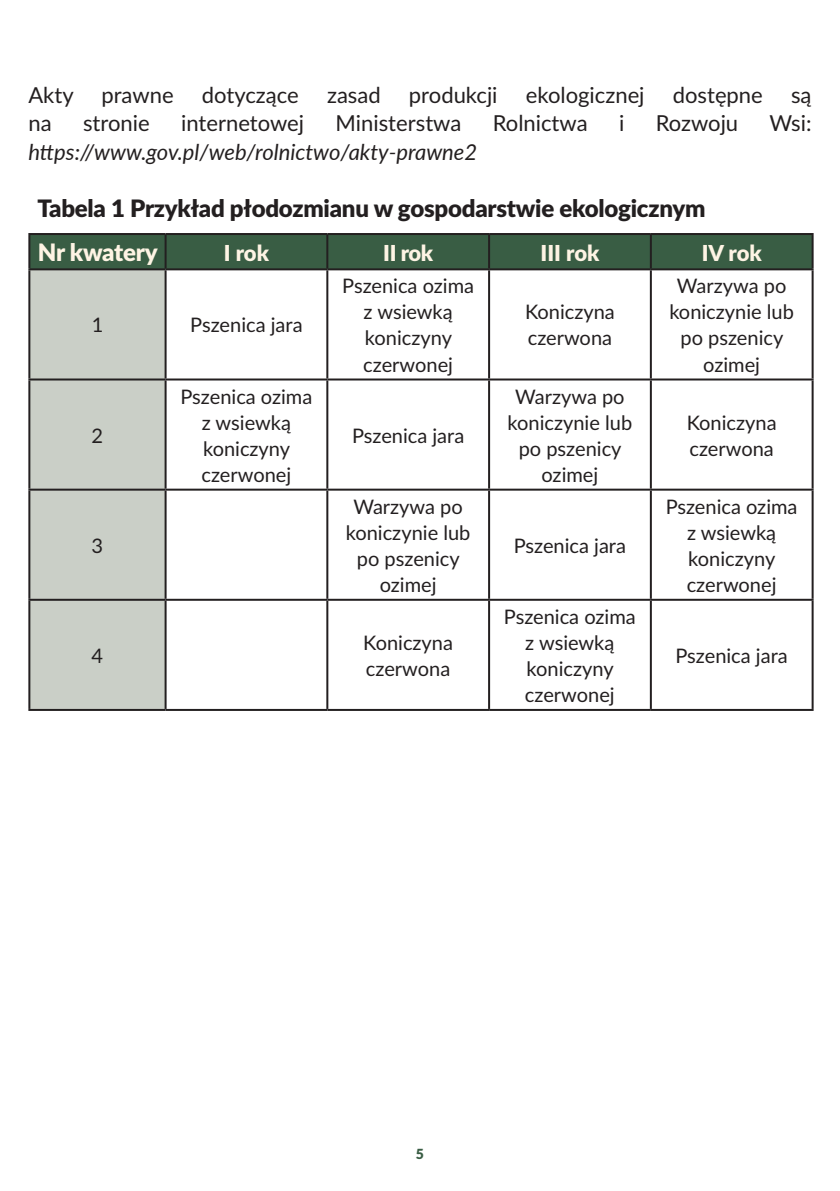
<style>
.page{position:relative;width:840px;height:1191px;background:#fff}
.page>*{position:absolute;margin:0;border:0;box-sizing:border-box;transform-origin:0 0}
.t1{font:900 24px "Lato";letter-spacing:-.01em;color:#231f20}
.t2{font:900 24px "Lato";letter-spacing:-.015em;color:#fef4e4}
.t3{font:22px "Lato";color:#231f20}
.t4{font:italic 22px "Lato";color:#231f20}
.t5{font:900 22px "Lato";letter-spacing:-.005em;color:#fef4e4}
.t6{font:20px/26px "Lato";color:#231f20;text-align:center}
.t7{font:900 14px "Lato";color:#395d44}
</style>
<div class="page">
<div style="left:30px;top:235px;width:781px;height:33px;background:#395d44"></div>
<div style="left:30px;top:270px;width:134px;height:439px;background:#cacfc7"></div>
<hr style="left:28px;top:233px;width:137px;height:2px;background:#231f20">
<hr style="left:28px;top:235px;width:2px;height:33px;background:#231f20">
<hr style="left:165px;top:233px;width:162px;height:2px;background:#231f20">
<hr style="left:164px;top:235px;width:2px;height:33px;background:#231f20">
<hr style="left:327px;top:233px;width:162px;height:2px;background:#231f20">
<hr style="left:326px;top:235px;width:2px;height:33px;background:#231f20">
<hr style="left:489px;top:233px;width:161px;height:2px;background:#231f20">
<hr style="left:488px;top:235px;width:2px;height:33px;background:#231f20">
<hr style="left:650px;top:233px;width:163px;height:2px;background:#231f20">
<hr style="left:649px;top:235px;width:2px;height:33px;background:#231f20">
<hr style="left:811px;top:235px;width:2px;height:33px;background:#231f20">
<hr style="left:28px;top:268px;width:137px;height:2px;background:#231f20">
<hr style="left:28px;top:270px;width:2px;height:108px;background:#231f20">
<hr style="left:165px;top:268px;width:162px;height:2px;background:#231f20">
<hr style="left:164px;top:270px;width:2px;height:108px;background:#231f20">
<hr style="left:28px;top:378px;width:137px;height:2px;background:#231f20">
<hr style="left:28px;top:380px;width:2px;height:108px;background:#231f20">
<hr style="left:165px;top:378px;width:162px;height:2px;background:#231f20">
<hr style="left:164px;top:380px;width:2px;height:108px;background:#231f20">
<hr style="left:28px;top:488px;width:137px;height:2px;background:#231f20">
<hr style="left:28px;top:490px;width:2px;height:109px;background:#231f20">
<hr style="left:165px;top:488px;width:162px;height:2px;background:#231f20">
<hr style="left:164px;top:490px;width:2px;height:109px;background:#231f20">
<hr style="left:28px;top:599px;width:137px;height:2px;background:#231f20">
<hr style="left:28px;top:601px;width:2px;height:108px;background:#231f20">
<hr style="left:165px;top:599px;width:162px;height:2px;background:#231f20">
<hr style="left:164px;top:601px;width:2px;height:108px;background:#231f20">
<hr style="left:28px;top:709px;width:137px;height:2px;background:#231f20">
<hr style="left:165px;top:709px;width:162px;height:2px;background:#231f20">
<hr style="left:326px;top:270px;width:2px;height:108px;background:#231f20">
<hr style="left:326px;top:380px;width:2px;height:108px;background:#231f20">
<hr style="left:326px;top:490px;width:2px;height:109px;background:#231f20">
<hr style="left:326px;top:601px;width:2px;height:108px;background:#231f20">
<hr style="left:327px;top:268px;width:162px;height:2px;background:#231f20">
<hr style="left:489px;top:268px;width:161px;height:2px;background:#231f20">
<hr style="left:650px;top:268px;width:163px;height:2px;background:#231f20">
<hr style="left:488px;top:270px;width:2px;height:108px;background:#231f20">
<hr style="left:649px;top:270px;width:2px;height:108px;background:#231f20">
<hr style="left:811px;top:270px;width:2px;height:108px;background:#231f20">
<hr style="left:488px;top:380px;width:2px;height:108px;background:#231f20">
<hr style="left:649px;top:380px;width:2px;height:108px;background:#231f20">
<hr style="left:811px;top:380px;width:2px;height:108px;background:#231f20">
<hr style="left:488px;top:490px;width:2px;height:109px;background:#231f20">
<hr style="left:649px;top:490px;width:2px;height:109px;background:#231f20">
<hr style="left:811px;top:490px;width:2px;height:109px;background:#231f20">
<hr style="left:488px;top:601px;width:2px;height:108px;background:#231f20">
<hr style="left:649px;top:601px;width:2px;height:108px;background:#231f20">
<hr style="left:811px;top:601px;width:2px;height:108px;background:#231f20">
<hr style="left:327px;top:378px;width:162px;height:2px;background:#231f20">
<hr style="left:489px;top:378px;width:161px;height:2px;background:#231f20">
<hr style="left:650px;top:378px;width:163px;height:2px;background:#231f20">
<hr style="left:327px;top:488px;width:162px;height:2px;background:#231f20">
<hr style="left:489px;top:488px;width:161px;height:2px;background:#231f20">
<hr style="left:650px;top:488px;width:163px;height:2px;background:#231f20">
<hr style="left:327px;top:599px;width:162px;height:2px;background:#231f20">
<hr style="left:489px;top:599px;width:161px;height:2px;background:#231f20">
<hr style="left:650px;top:599px;width:163px;height:2px;background:#231f20">
<hr style="left:327px;top:709px;width:162px;height:2px;background:#231f20">
<hr style="left:489px;top:709px;width:161px;height:2px;background:#231f20">
<hr style="left:650px;top:709px;width:163px;height:2px;background:#231f20">
<p class="t3" style="left:28px;top:79px;width:47px">Akty</p>
<p class="t3" style="left:101px;top:79px;width:74px">prawne</p>
<p class="t3" style="left:202px;top:79px;width:98px">dotyczące</p>
<p class="t3" style="left:327px;top:79px;width:55px">zasad</p>
<p class="t3" style="left:409px;top:79px;width:90px">produkcji</p>
<p class="t3" style="left:525px;top:79px;width:120px">ekologicznej</p>
<p class="t3" style="left:672px;top:79px;width:92px">dostępne</p>
<p class="t3" style="left:790px;top:79px;width:22px">są</p>
<p class="t3" style="left:28px;top:108px;width:25px">na</p>
<p class="t3" style="left:83px;top:108px;width:68px">stronie</p>
<p class="t3" style="left:181px;top:108px;width:124px">internetowej</p>
<p class="t3" style="left:335px;top:108px;width:127px">Ministerstwa</p>
<p class="t3" style="left:492px;top:108px;width:96px">Rolnictwa</p>
<p class="t3" style="left:618px;top:108px;width:7px">i</p>
<p class="t3" style="left:655px;top:108px;width:84px">Rozwoju</p>
<p class="t3" style="left:769px;top:108px;width:43px">Wsi:</p>
<p class="t4" style="left:28px;top:136px;width:450px">https://www.gov.pl/web/rolnictwo/akty-prawne2</p>
<p class="t1" style="left:37px;top:190px;width:669px">Tabela 1 Przykład płodozmianu w gospodarstwie ekologicznym</p>
<p class="t2" style="left:38px;top:234px;width:121px">Nr kwatery</p>
<p class="t5" style="left:224px;top:236px;width:47px">I rok</p>
<p class="t5" style="left:383px;top:236px;width:51px">II rok</p>
<p class="t5" style="left:540px;top:236px;width:60px">III rok</p>
<p class="t5" style="left:701px;top:236px;width:61px">IV rok</p>
<p class="t6" style="left:92px;top:311px;width:13px">1</p>
<p class="t6" style="left:190px;top:311px;width:114px">Pszenica jara</p>
<p class="t6" style="left:342px;top:272px;width:133px">Pszenica ozima z wsiewką koniczyny czerwonej</p>
<p class="t6" style="left:524px;top:298px;width:91px;text-align:left">Koniczyna czerwona</p>
<p class="t6" style="left:669px;top:272px;width:126px">Warzywa po koniczynie lub po pszenicy ozimej</p>
<p class="t6" style="left:92px;top:421px;width:13px">2</p>
<p class="t6" style="left:180px;top:382px;width:133px">Pszenica ozima z wsiewką koniczyny czerwonej</p>
<p class="t6" style="left:352px;top:421px;width:114px">Pszenica jara</p>
<p class="t6" style="left:507px;top:382px;width:126px">Warzywa po koniczynie lub po pszenicy ozimej</p>
<p class="t6" style="left:686px;top:408px;width:91px;text-align:left">Koniczyna czerwona</p>
<p class="t6" style="left:92px;top:531px;width:13px">3</p>
<p class="t6" style="left:345px;top:492px;width:126px">Warzywa po koniczynie lub po pszenicy ozimej</p>
<p class="t6" style="left:513px;top:531px;width:114px">Pszenica jara</p>
<p class="t6" style="left:665px;top:492px;width:133px">Pszenica ozima z wsiewką koniczyny czerwonej</p>
<p class="t6" style="left:91px;top:642px;width:13px">4</p>
<p class="t6" style="left:363px;top:629px;width:91px;text-align:left">Koniczyna czerwona</p>
<p class="t6" style="left:503px;top:603px;width:133px">Pszenica ozima z wsiewką koniczyny czerwonej</p>
<p class="t6" style="left:675px;top:642px;width:114px">Pszenica jara</p>
<p class="t7" style="left:415px;top:1143px;width:10px">5</p>
</div>
